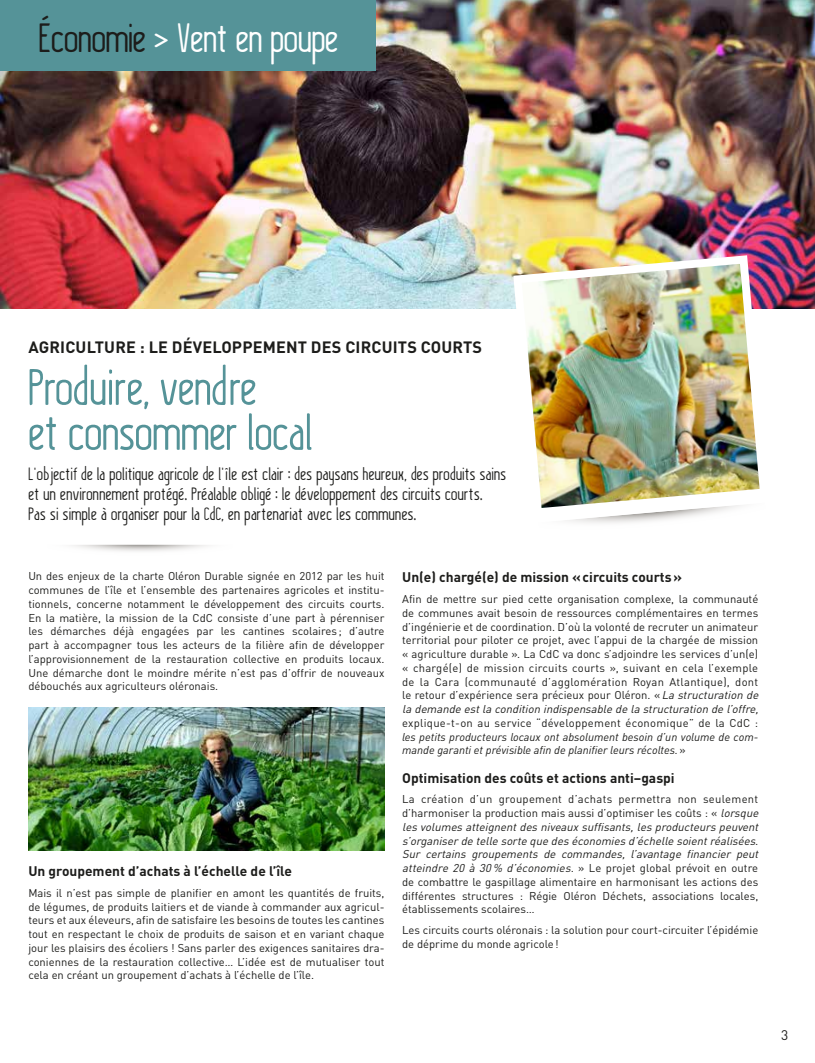
<style>
.page{position:relative;width:815px;height:1063px;background:#fff}
.page>*{position:absolute;margin:0;border:0;box-sizing:border-box;transform-origin:0 0}
.t1{font:50px/45px "Kraftstoff";color:#559398}
.t2{font:40px "Kraftstoff";color:#fff}
.t3{font:17.5px/20px "Kraftstoff";letter-spacing:.025em;color:#1d1d1b}
.t4{font:700 16.25px "DINOT";letter-spacing:.01em;color:#1d1d1b}
.t5{font:700 13.75px "DINOT";color:#1d1d1b}
.t6{font:13.75px "DINOT";color:#1d1d1b}
.t7{font:11.25px/13.8px "DINOT";color:#1d1d1b}
.t8{font:italic 11.25px/13.8px "DINOT";color:#1d1d1b}
.t9{font:11.25px "DINOT";letter-spacing:.025em;color:#1d1d1b}
.s1{color:#1d1d1b}
.s2{font-style:italic}
.s3{font-style:normal}
</style>
<div class="page">
<svg style="left:72px;top:545px;width:136px;height:6px"></svg>
<img style="left:0;top:0;width:815px;height:308px">
<div style="left:0;top:0;width:376px;height:71px;background:#559398"></div>
<img style="left:28px;top:707px;width:356px;height:144px">
<img style="left:509px;top:251px;width:263px;height:251px">
<svg style="left:541px;top:502px;width:200px;height:21px"></svg>
<h2 class="t2" style="left:39px;top:13px;width:301px"><span class="s1">Économie</span> &gt; Vent en poupe</h2>
<h3 class="t4" style="left:28px;top:336px;width:455px">AGRICULTURE : LE DÉVELOPPEMENT DES CIRCUITS COURTS</h3>
<h1 class="t1" style="left:28px;top:366px;width:286px">Produire, vendre<br>et consommer local</h1>
<p class="t3" style="left:28px;top:465px;width:479px">L’objectif de la politique agricole de l’île est clair : des paysans heureux, des produits sains et un environnement protégé. Préalable obligé : le développement des circuits courts.<br>Pas si simple à organiser pour la CdC, en partenariat avec les communes.</p>
<p class="t7" style="left:28px;top:569px;width:358px">Un des enjeux de la charte Oléron Durable signée en 2012 par les huit communes de l’île et l’ensemble des partenaires agricoles et institu&shy;tionnels, concerne notamment le développement des circuits courts.<br>En la matière, la mission de la CdC consiste d’une part à pérenniser les démarches déjà engagées par les cantines scolaires; d’autre part à accompagner tous les acteurs de la filière afin de développer l’approvisionnement de la restauration collective en produits locaux.<br>Une démarche dont le moindre mérite n’est pas d’offrir de nouveaux débouchés aux agriculteurs oléronais.</p>
<p class="t5" style="left:28px;top:862px;width:265px">Un groupement d’achats à l’échelle de l’île</p>
<p class="t7" style="left:28px;top:886px;width:358px;text-align:justify">Mais il n’est pas simple de planifier en amont les quantités de fruits, de légumes, de produits laitiers et de viande à commander aux agricul&shy;teurs et aux éleveurs, afin de satisfaire les besoins de toutes les cantines tout en respectant le choix de produits de saison et en variant chaque jour les plaisirs des écoliers ! Sans parler des exigences sanitaires dra&shy;coniennes de la restauration collective… L’idée est de mutualiser tout cela en créant un groupement d’achats à l’échelle de l’île.</p>
<p class="t5" style="left:402px;top:568px;width:281px">Un(e) chargé(e) de mission «circuits courts»</p>
<p class="t7" style="left:402px;top:592px;width:361px">Afin de mettre sur pied cette organisation complexe, la communauté de communes avait besoin de ressources complémentaires en termes d’ingénierie et de coordination. D’où la volonté de recruter un animateur territorial pour piloter ce projet, avec l’appui de la chargée de mission « agriculture durable ». La CdC va donc s’adjoindre les services d’un(e) « chargé(e) de mission circuits courts », suivant en cela l’exemple de la Cara (communauté d’agglomération Royan Atlantique), dont le retour d’expérience sera précieux pour Oléron. «<span class="s2">La structuration de la demande estla condition indispensable de la structuration de l’offre,</span></p>
<p class="t9" style="left:402px;top:716px;width:358px">explique-t-on au service “développement économique” de la CdC :</p>
<p class="t8" style="left:402px;top:730px;width:358px">les petits producteurs locaux ont absolument besoin d’un volume de com&shy;mande garanti et prévisible afin de planifier leurs récoltes.<span class="s3">»</span></p>
<p class="t5" style="left:402px;top:769px;width:274px">Optimisation des coûts et actions anti–gaspi</p>
<p class="t7" style="left:402px;top:792px;width:361px">La création d’un groupement d’achats permettra non seulement d’harmoniser la production mais aussi d’optimiser les coûts : « <span class="s2">lorsque les volumes atteignentdes niveauxsuffisants,les producteurs peuvent s’organiserde telle sorte que des économies d’échelle soientréalisées.<br>Sur certains groupements de commandes, l’avantage financier peut atteindre 20 à 30% d’économies.</span> » Le projet global prévoit en outre de combattre le gaspillage alimentaire en harmonisant les actions des différentes structures : Régie Oléron Déchets, associations locales, établissements scolaires…</p>
<p class="t7" style="left:402px;top:923px;width:358px">Les circuits courts oléronais : la solution pour court-circuiter l’épidémie de déprime du monde agricole!</p>
<p class="t6" style="left:781px;top:1027px;width:9px">3</p>
</div>
